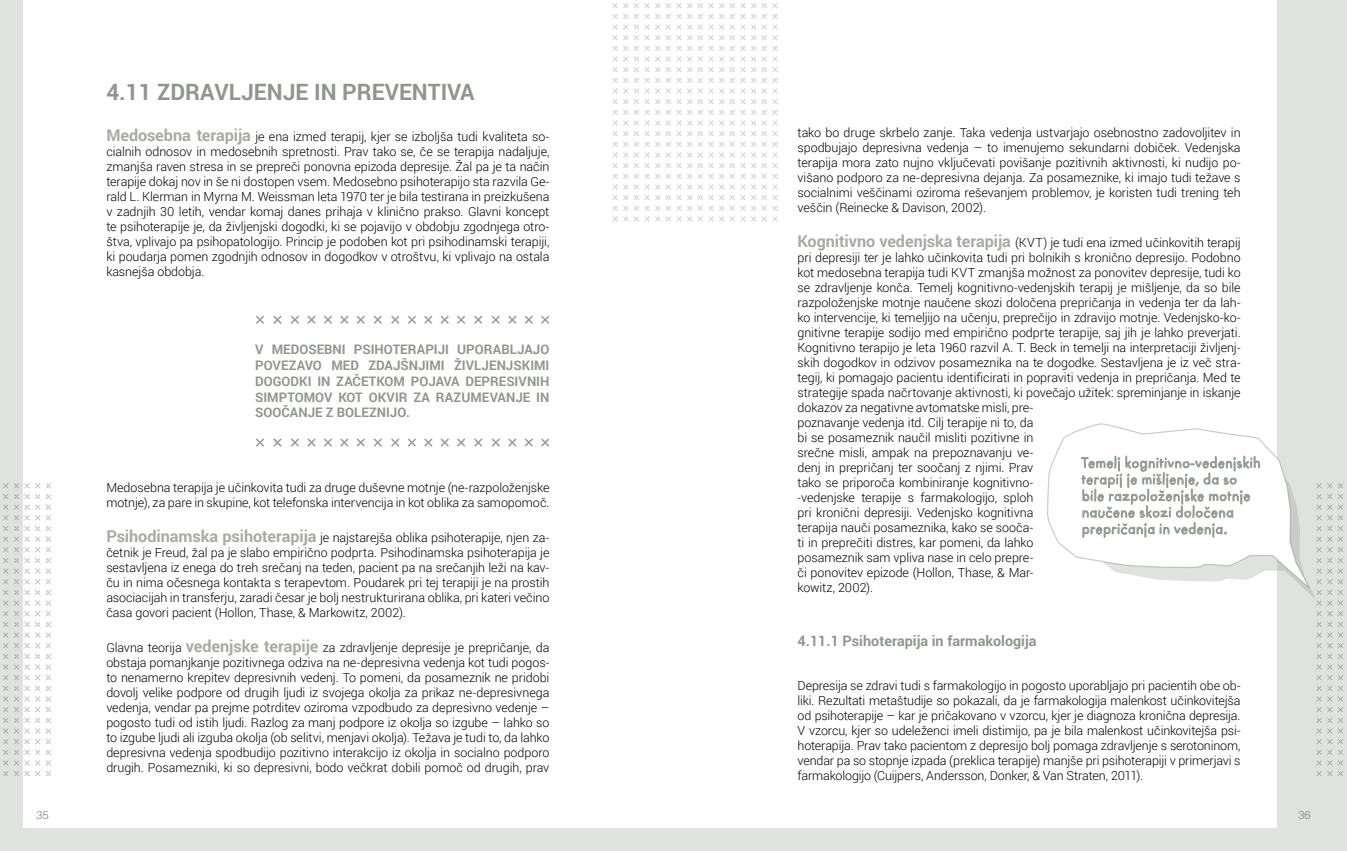
<style>
.page{position:relative;width:1347px;height:851px;background:#fff}
.page>*{position:absolute;margin:0;border:0;box-sizing:border-box;transform-origin:0 0}
.t1{font:700 22.5px "Roboto";color:#90968f}
.t2{font:700 14.38px "Roboto";color:#90968f}
.t3{font:700 13.12px/15.8px "Roboto";color:#90968f;text-align:justify}
.t4{font:300 12.5px/15px "Roboto";letter-spacing:-.005em;color:#000;text-align:justify}
.t5{font:300 11.25px "Aileron";color:#7b837b}
.s1{font-weight:700;font-size:16.25px;color:#a7aba5}
</style>
<div class="page">
<div style="left:0;top:0;width:1346px;height:850px;background:#e0e2df"></div>
<div style="left:23px;top:0;width:1253px;height:827px;background:#fff"></div>
<svg style="left:256px;top:315px;width:8px;height:9px"></svg>
<svg style="left:273px;top:315px;width:9px;height:9px"></svg>
<svg style="left:373px;top:315px;width:9px;height:9px"></svg>
<svg style="left:474px;top:315px;width:8px;height:9px"></svg>
<svg style="left:291px;top:315px;width:8px;height:9px"></svg>
<svg style="left:391px;top:315px;width:8px;height:9px"></svg>
<svg style="left:491px;top:315px;width:9px;height:9px"></svg>
<svg style="left:307px;top:315px;width:9px;height:9px"></svg>
<svg style="left:408px;top:315px;width:8px;height:9px"></svg>
<svg style="left:508px;top:315px;width:8px;height:9px"></svg>
<svg style="left:324px;top:315px;width:8px;height:9px"></svg>
<svg style="left:424px;top:315px;width:8px;height:9px"></svg>
<svg style="left:524px;top:315px;width:9px;height:9px"></svg>
<svg style="left:340px;top:315px;width:8px;height:9px"></svg>
<svg style="left:440px;top:315px;width:9px;height:9px"></svg>
<svg style="left:541px;top:315px;width:8px;height:9px"></svg>
<svg style="left:356px;top:315px;width:9px;height:9px"></svg>
<svg style="left:457px;top:315px;width:8px;height:9px"></svg>
<svg style="left:256px;top:438px;width:8px;height:8px"></svg>
<svg style="left:273px;top:438px;width:9px;height:9px"></svg>
<svg style="left:373px;top:438px;width:9px;height:8px"></svg>
<svg style="left:474px;top:438px;width:8px;height:8px"></svg>
<svg style="left:291px;top:438px;width:8px;height:8px"></svg>
<svg style="left:391px;top:438px;width:8px;height:8px"></svg>
<svg style="left:491px;top:438px;width:9px;height:8px"></svg>
<svg style="left:307px;top:438px;width:9px;height:8px"></svg>
<svg style="left:408px;top:438px;width:8px;height:8px"></svg>
<svg style="left:508px;top:438px;width:8px;height:8px"></svg>
<svg style="left:324px;top:438px;width:8px;height:8px"></svg>
<svg style="left:424px;top:438px;width:8px;height:8px"></svg>
<svg style="left:524px;top:438px;width:9px;height:8px"></svg>
<svg style="left:340px;top:438px;width:8px;height:8px"></svg>
<svg style="left:440px;top:438px;width:9px;height:8px"></svg>
<svg style="left:541px;top:438px;width:8px;height:8px"></svg>
<svg style="left:356px;top:438px;width:9px;height:8px"></svg>
<svg style="left:457px;top:438px;width:8px;height:8px"></svg>
<svg style="left:612px;top:3px;width:166px;height:219px"></svg>
<svg style="left:3px;top:483px;width:48px;height:293px"></svg>
<svg style="left:1047px;top:422px;width:296px;height:355px"></svg>
<h1 class="t1" style="left:106px;top:76px;width:370px">4.11 ZDRAVLJENJE IN PREVENTIVA</h1>
<p class="t4" style="left:106px;top:129px;width:444px"><span class="s1">Medosebna terapija</span> je ena izmed terapij, kjer se izboljša tudi kvaliteta so&shy;cialnih odnosov in medosebnih spretnosti. Prav tako se, če se terapija nadaljuje, zmanjša raven stresa in se prepreči ponovna epizoda depresije. Žal pa je ta način terapije dokaj nov in še ni dostopen vsem. Medosebno psihoterapijo sta razvila Ge&shy;rald L. Klerman in Myrna M. Weissman leta 1970 ter je bila testirana in preizkušena v zadnjih 30 letih, vendar komaj danes prihaja v klinično prakso. Glavni koncept te psihoterapije je, da življenjski dogodki, ki se pojavijo v obdobju zgodnjega otro&shy;štva, vplivajo pa psihopatologijo. Princip je podoben kot pri psihodinamski terapiji, ki poudarja pomen zgodnjih odnosov in dogodkov v otroštvu, ki vplivajo na ostala kasnejša obdobja.</p>
<p class="t3" style="left:255px;top:341px;width:296px">V MEDOSEBNI PSIHOTERAPIJI UPORABLJAJO POVEZAVO MED ZDAJŠNJIMI ŽIVLJENJSKIMI DOGODKI IN ZAČETKOM POJAVA DEPRESIVNIH SIMPTOMOV KOT OKVIR ZA RAZUMEVANJE IN SOOČANJE Z BOLEZNIJO.</p>
<p class="t4" style="left:106px;top:480px;width:444px">Medosebna terapija je učinkovita tudi za druge duševne motnje (ne-razpoloženjske motnje), za pare in skupine, kot telefonska intervencija in kot oblika za samopomoč.</p>
<p class="t4" style="left:106px;top:529px;width:444px"><span class="s1">Psihodinamska psihoterapija</span> je najstarejša oblika psihoterapije, njen za&shy;četnik je Freud, žal pa je slabo empirično podprta. Psihodinamska psihoterapija je sestavljena iz enega do treh srečanj na teden, pacient pa na srečanjih leži na kav&shy;ču in nima očesnega kontakta s terapevtom. Poudarek pri tej terapiji je na prostih asociacijah in transferju, zaradi česar je bolj nestrukturirana oblika, pri kateri večino časa govori pacient (Hollon, Thase, &amp; Markowitz, 2002).</p>
<p class="t4" style="left:106px;top:639px;width:444px">Glavna teorija <span class="s1">vedenjske terapije</span> za zdravljenje depresije je prepričanje, da obstaja pomanjkanje pozitivnega odziva na ne-depresivna vedenja kot tudi pogos&shy;to nenamerno krepitev depresivnih vedenj. To pomeni, da posameznik ne pridobi dovolj velike podpore od drugih ljudi iz svojega okolja za prikaz ne-depresivnega vedenja, vendar pa prejme potrditev oziroma vzpodbudo za depresivno vedenje – pogosto tudi od istih ljudi. Razlog za manj podpore iz okolja so izgube – lahko so to izgube ljudi ali izguba okolja (ob selitvi, menjavi okolja). Težava je tudi to, da lahko depresivna vedenja spodbudijo pozitivno interakcijo iz okolja in socialno podporo drugih. Posamezniki, ki so depresivni, bodo večkrat dobili pomoč od drugih, prav</p>
<p class="t4" style="left:797px;top:125px;width:444px">tako bo druge skrbelo zanje. Taka vedenja ustvarjajo osebnostno zadovoljitev in spodbujajo depresivna vedenja – to imenujemo sekundarni dobiček. Vedenjska terapija mora zato nujno vključevati povišanje pozitivnih aktivnosti, ki nudijo po&shy;višano podporo za ne-depresivna dejanja. Za posameznike, ki imajo tudi težave s socialnimi veščinami oziroma reševanjem problemov, je koristen tudi trening teh veščin (Reinecke &amp; Davison, 2002).</p>
<p class="t4" style="left:797px;top:234px;width:444px;text-align:left"><span class="s1">Kognitivno vedenjska terapija</span> (KVT) je tudi ena izmed učinkovitih terapij pri depresiji ter je lahko učinkovita tudi pri bolnikih s kronično depresijo. Podobno kot medosebna terapija tudi KVT zmanjša možnost za ponovitev depresije, tudi ko se zdravljenje konča. Temelj kognitivno-vedenjskih terapij je mišljenje, da so bile razpoloženjske motnje naučene skozi določena prepričanja in vedenja ter da lah&shy;ko intervencije, ki temeljijo na učenju, preprečijo in zdravijo motnje. Vedenjsko-ko&shy;gnitivne terapije sodijo med empirično podprte terapije, saj jih je lahko preverjati.<br>Kognitivno terapijo je leta 1960 razvil A. T. Beck in temelji na interpretaciji življenj&shy;skih dogodkov in odzivov posameznika na te dogodke. Sestavljena je iz več stra&shy;tegij, ki pomagajo pacientu identificirati in popraviti vedenja in prepričanja. Med te strategije spada načrtovanje aktivnosti, ki povečajo užitek: spreminjanje in iskanje dokazov za negativne avtomatske misli, pre-<br>poznavanje vedenja itd. Cilj terapije ni to, da<br>bi se posameznik naučil misliti pozitivne in<br>srečne misli, ampak na prepoznavanju ve-<br>denj in prepričanj ter soočanj z njimi. Prav<br>tako se priporoča kombiniranje kognitivno-<br>-vedenjske terapije s farmakologijo, sploh<br>pri kronični depresiji. Vedenjsko kognitivna<br>terapija nauči posameznika, kako se sooča-<br>ti in preprečiti distres, kar pomeni, da lahko<br>posameznik sam vpliva nase in celo prepre-<br>či ponovitev epizode (Hollon, Thase, &amp; Mar-<br>kowitz, 2002).</p>
<p class="t2" style="left:797px;top:631px;width:240px">4.11.1 Psihoterapija in farmakologija</p>
<p class="t4" style="left:797px;top:677px;width:444px">Depresija se zdravi tudi s farmakologijo in pogosto uporabljajo pri pacientih obe ob&shy;liki. Rezultati metaštudije so pokazali, da je farmakologija malenkost učinkovitejša od psihoterapije – kar je pričakovano v vzorcu, kjer je diagnoza kronična depresija.<br>V vzorcu, kjer so udeleženci imeli distimijo, pa je bila malenkost učinkovitejša psi&shy;hoterapija. Prav tako pacientom z depresijo bolj pomaga zdravljenje s serotoninom, vendar pa so stopnje izpada (preklica terapije) manjše pri psihoterapiji v primerjavi s farmakologijo (Cuijpers, Andersson, Donker, &amp; Van Straten, 2011).</p>
<p class="t5" style="left:36px;top:808px;width:14px">35</p>
<p class="t5" style="left:1298px;top:808px;width:14px">36</p>
</div>
